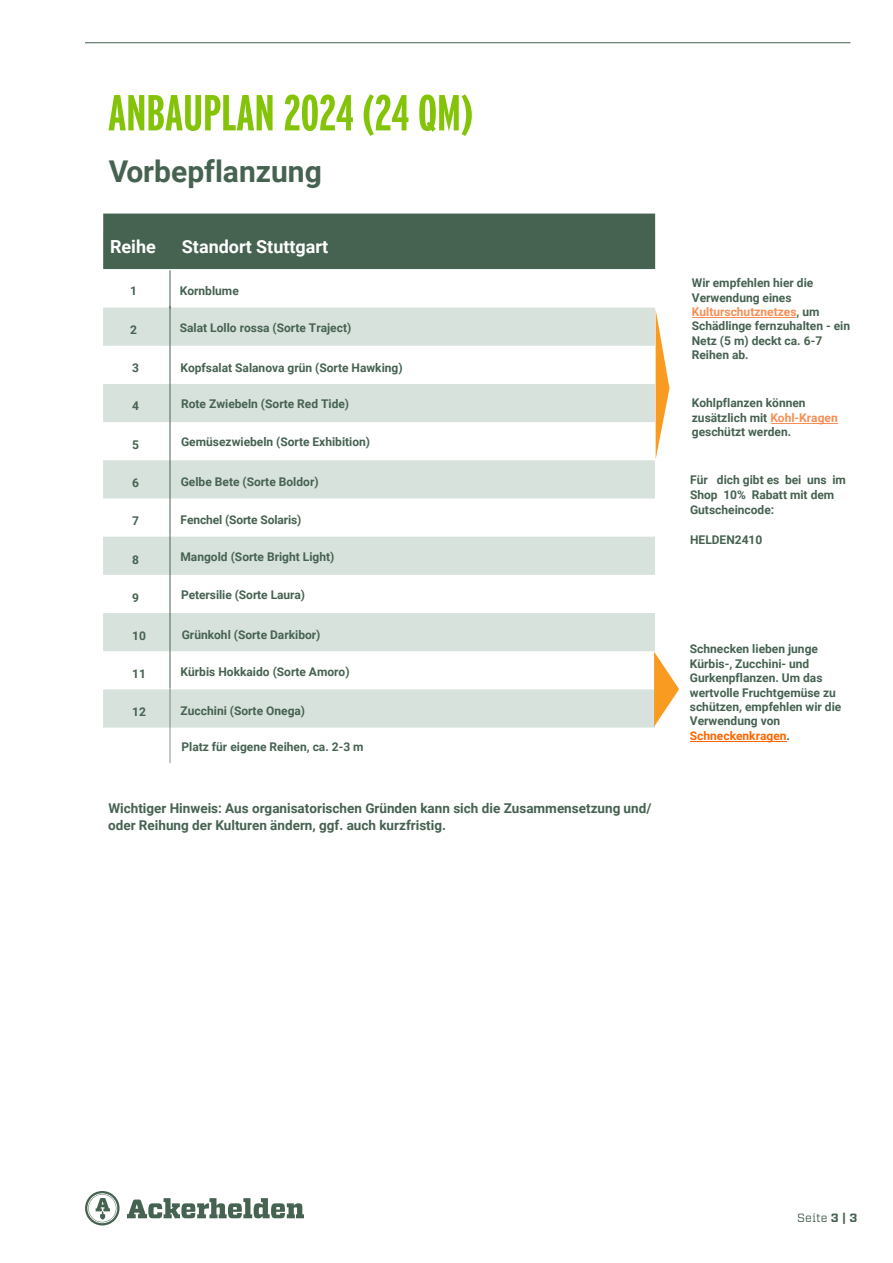
<style>
.page{position:relative;width:893px;height:1263px;background:#fff}
.page>*{position:absolute;margin:0;border:0;box-sizing:border-box;transform-origin:0 0}
.t1{font:700 50.55px "Interstate Compressed";letter-spacing:-.005em;color:#83c408}
.t2{font:700 30px "Roboto";color:#466251}
.t3{font:700 18px "Roboto";color:#fff}
.t4{font:700 18px "Roboto";color:#fff}
.t5{font:700 13.5px/17px "Roboto";color:#466251}
.t6{font:700 12px/14.4px "Roboto";color:#466251}
.t7{font:700 12px/14.4px "Roboto";color:#456251}
.t8{font:700 12px "Roboto";color:#466251}
.t9{font:12px "Vitesse";letter-spacing:.005em;color:#466251}
.s1{font-style:inherit}
.s2{color:#f88e54}
.s3{color:#f60}
.s4{color:#466251}
.s5{font-weight:700}
</style>
<div class="page">
<hr style="left:85px;top:42px;width:765px;height:1px;background:#466251">
<svg style="left:85px;top:1191px;width:35px;height:34px"></svg>
<svg style="left:127px;top:1198px;width:177px;height:20px"></svg>
<svg style="left:103px;top:269px;width:552px;height:459px"></svg>
<hr style="left:170px;top:306px;width:1px;height:38px;background:#466251">
<hr style="left:170px;top:344px;width:1px;height:38px;background:#466251">
<hr style="left:170px;top:382px;width:1px;height:39px;background:#466251">
<hr style="left:170px;top:421px;width:1px;height:38px;background:#466251">
<hr style="left:170px;top:459px;width:1px;height:38px;background:#466251">
<hr style="left:170px;top:497px;width:1px;height:39px;background:#466251">
<hr style="left:170px;top:536px;width:1px;height:38px;background:#466251">
<hr style="left:170px;top:574px;width:1px;height:38px;background:#466251">
<hr style="left:170px;top:612px;width:1px;height:38px;background:#466251">
<hr style="left:170px;top:650px;width:1px;height:39px;background:#466251">
<hr style="left:170px;top:689px;width:1px;height:74px;background:#466251">
<hr style="left:170px;top:270px;width:1px;height:39px;background:#466251">
<div style="left:103px;top:214px;width:552px;height:55px;background:#466251"></div>
<svg style="left:656px;top:311px;width:13px;height:146px"></svg>
<hr style="left:771px;top:423px;width:66px;height:1px;background:#f88e54">
<hr style="left:692px;top:318px;width:104px;height:1px;background:#f88e54">
<svg style="left:654px;top:652px;width:25px;height:75px"></svg>
<hr style="left:690px;top:741px;width:97px;height:1px;background:#f60">
<h1 class="t1" style="left:108px;top:85px;width:367px">ANBAUPLAN 2024 (24 QM)</h1>
<h2 class="t2" style="left:109px;top:150px;width:214px">Vorbepflanzung</h2>
<h3 class="t4" style="left:110px;top:234px;width:47px">Reihe</h3>
<p class="t8" style="left:130px;top:282px;width:8px">1</p>
<p class="t8" style="left:130px;top:321px;width:8px">2</p>
<p class="t8" style="left:132px;top:359px;width:8px">3</p>
<p class="t8" style="left:132px;top:398px;width:8px">4</p>
<p class="t8" style="left:132px;top:436px;width:8px">5</p>
<p class="t8" style="left:132px;top:474px;width:8px">6</p>
<p class="t8" style="left:132px;top:513px;width:8px">7</p>
<p class="t8" style="left:132px;top:551px;width:8px">8</p>
<p class="t8" style="left:132px;top:589px;width:8px">9</p>
<p class="t8" style="left:132px;top:627px;width:15px">10</p>
<p class="t8" style="left:132px;top:665px;width:15px">11</p>
<p class="t8" style="left:132px;top:703px;width:15px">12</p>
<h3 class="t3" style="left:182px;top:234px;width:148px"><span class="s1">Standort</span> Stuttgart</h3>
<p class="t6" style="left:180px;top:283px;width:61px">Kornblume</p>
<p class="t6" style="left:180px;top:320px;width:173px">Salat Lollo rossa (Sorte Traject)</p>
<p class="t6" style="left:180px;top:360px;width:224px">Kopfsalat Salanova grün (Sorte Hawking)</p>
<p class="t6" style="left:181px;top:396px;width:170px">Rote Zwiebeln (Sorte Red Tide)</p>
<p class="t6" style="left:181px;top:434px;width:191px">Gemüsezwiebeln (Sorte Exhibition)</p>
<p class="t6" style="left:181px;top:474px;width:139px">Gelbe Bete (Sorte Boldor)</p>
<p class="t6" style="left:181px;top:512px;width:122px">Fenchel (Sorte Solaris)</p>
<p class="t6" style="left:180px;top:549px;width:155px">Mangold (Sorte Bright Light)</p>
<p class="t6" style="left:181px;top:587px;width:125px">Petersilie (Sorte Laura)</p>
<p class="t6" style="left:182px;top:627px;width:140px">Grünkohl (Sorte Darkibor)</p>
<p class="t6" style="left:181px;top:664px;width:170px">Kürbis Hokkaido (Sorte Amoro)</p>
<p class="t6" style="left:181px;top:703px;width:126px">Zucchini (Sorte Oneg<span class="s1">a</span>)</p>
<p class="t8" style="left:181px;top:738px;width:184px">Platz für eigene Reihen<span class="s1">, ca. 2-3 m</span></p>
<p class="t5" style="left:108px;top:799px;width:545px">Wichtiger Hinweis: Aus organisatorischen Gründen kann sich die Zusammensetzung und/ oder Reihung der Kulturen ändern, ggf. auch kurzfristig.</p>
<p class="t6" style="left:692px;top:275px;width:160px">Wir empfehlen hier die<br>Verwendung eines<br><span class="s2">Kulturschutznetzes</span>, um<br>Schädlinge fernzuhalten - ein<br>Netz (5 m) deckt ca. 6-7<br>Reihen ab.</p>
<p class="t6" style="left:692px;top:395px;width:147px">Kohlpflanzen können zusätzlich mit <span class="s2">Kohl-Kragen </span>geschützt werden.</p>
<p class="t6" style="left:690px;top:472px;width:157px;line-height:14.9px">Für dich gibt es bei uns im<br>Shop 10% Rabatt mit dem<br>Gutscheincode:</p>
<p class="t6" style="left:690px;top:532px;width:74px">HELDEN2410</p>
<p class="t7" style="left:690px;top:641px;width:153px">Schnecken lieben junge<br>Kürbis-, Zucchini- und<br>Gurkenpflanzen. Um das wertvolle Fruchtgemüse zu schützen, empfehlen wir die<br>Verwendung von<br><span class="s3">Schneckenkragen</span><span class="s4">.</span></p>
<p class="t9" style="left:797px;top:1210px;width:62px">Seite <span class="s5">3 | 3</span></p>
</div>
